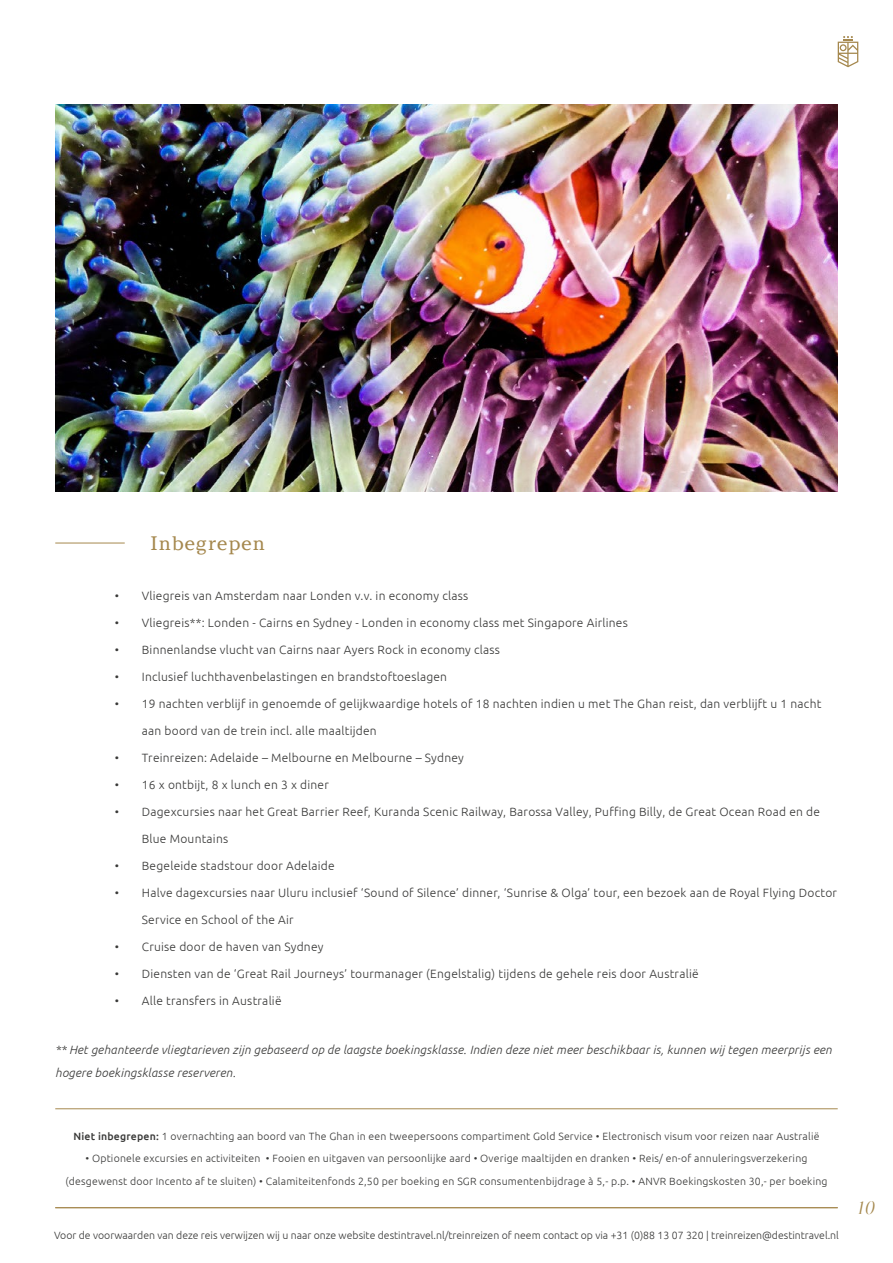
<style>
.page{position:relative;width:893px;height:1263px;background:#fff}
.page>*{position:absolute;margin:0;border:0;box-sizing:border-box;transform-origin:0 0}
.t1{font:19.5px "Argesta Text";letter-spacing:.02em;color:#a5884e}
.t2{font:italic 18px "Argesta Hairline";color:#a5884e}
.t3{font:300 12px "Ubuntu";letter-spacing:.02em;color:#383837}
.t4{font:italic 300 12px/22.5px "Ubuntu";letter-spacing:.02em;color:#383837}
.t5{font:300 10.5px/22.5px "Ubuntu";letter-spacing:.02em;color:#383837;text-align:center}
.t6{font:300 10.5px "Ubuntu";color:#383837}
.s1{font-weight:500}
</style>
<div class="page">
<svg style="left:838px;top:36px;width:20px;height:31px"></svg>
<hr style="left:55px;top:1207px;width:783px;height:1px;background:#a5884e">
<hr style="left:55px;top:1108px;width:783px;height:1px;background:#a5884e">
<hr style="left:55px;top:543px;width:70px;height:1px;background:#a5884e">
<img style="left:55px;top:105px;width:783px;height:387px">
<h1 class="t1" style="left:150px;top:532px;width:117px">Inbegrepen</h1>
<p class="t3" style="left:115px;top:588px;width:355px">• Vliegreis van Amsterdam naar Londen v.v. in economy class</p>
<p class="t3" style="left:115px;top:615px;width:515px">• Vliegreis**: Londen - Cairns en Sydney - Londen in economy class met Singapore Airlines</p>
<p class="t3" style="left:115px;top:642px;width:387px">• Binnenlandse vlucht van Cairns naar Ayers Rock in economy class</p>
<p class="t3" style="left:115px;top:669px;width:334px">• Inclusief luchthavenbelastingen en brandstoftoeslagen</p>
<p class="t3" style="left:115px;top:696px;width:708px">• 19 nachten verblijf in genoemde of gelijkwaardige hotels of 18 nachten indien u met The Ghan reist, dan verblijft u 1 nacht</p>
<p class="t3" style="left:142px;top:723px;width:236px">aan boord van de trein incl. alle maaltijden</p>
<p class="t3" style="left:115px;top:750px;width:351px">• Treinreizen: Adelaide – Melbourne en Melbourne – Sydney</p>
<p class="t3" style="left:115px;top:777px;width:216px">• 16 x ontbijt, 8 x lunch en 3 x diner</p>
<p class="t3" style="left:115px;top:804px;width:707px">• Dagexcursies naar het Great Barrier Reef, Kuranda Scenic Railway, Barossa Valley, Puffing Billy, de Great Ocean Road en de</p>
<p class="t3" style="left:142px;top:831px;width:88px">Blue Mountains</p>
<p class="t3" style="left:115px;top:858px;width:221px">• Begeleide stadstour door Adelaide</p>
<p class="t3" style="left:115px;top:885px;width:724px">• Halve dagexcursies naar Uluru inclusief ‘Sound of Silence’ dinner, ‘Sunrise &amp; Olga’ tour, een bezoek aan de Royal Flying Doctor</p>
<p class="t3" style="left:142px;top:912px;width:153px">Service en School of the Air</p>
<p class="t3" style="left:115px;top:939px;width:210px">• Cruise door de haven van Sydney</p>
<p class="t3" style="left:115px;top:966px;width:585px">• Diensten van de ‘Great Rail Journeys’ tourmanager (Engelstalig) tijdens de gehele reis door Australië</p>
<p class="t3" style="left:115px;top:993px;width:168px">• Alle transfers in Australië</p>
<p class="t4" style="left:55px;top:1038px;width:778px">** Het gehanteerde vliegtarieven zijn gebaseerd op de laagste boekingsklasse. Indien deze niet meer beschikbaar is, kunnen wij tegen meerprijs een hogere boekingsklasse reserveren.</p>
<p class="t5" style="left:73px;top:1125px;width:748px"><span class="s1">Niet inbegrepen:</span> 1 overnachting aan boord van The Ghan in een tweepersoons compartiment Gold Service • Electronisch visum voor reizen naar Australië</p>
<p class="t5" style="left:65px;top:1147px;width:764px">• Optionele excursies en activiteiten • Fooien en uitgaven van persoonlijke aard • Overige maaltijden en dranken • Reis/ en-of annuleringsverzekering (desgewenst door Incento af te sluiten) • Calamiteitenfonds 2,50 per boeking en SGR consumentenbijdrage à 5,- p.p. • ANVR Boekingskosten 30,- per boeking</p>
<p class="t6" style="left:54px;top:1229px;width:786px">Voor de voorwaarden van deze reis verwijzen wij u naar onze website destintravel.nl/treinreizen of neem contact op via +31 (0)88 13 07 320 | treinreizen@destintravel.nl</p>
<h2 class="t2" style="left:856px;top:1197px;width:20px">10</h2>
</div>
